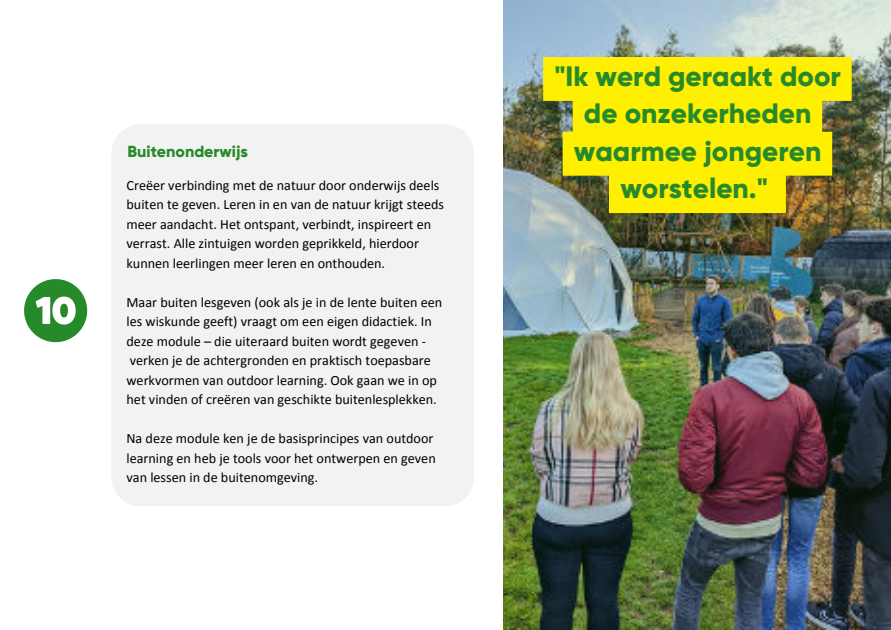
<style>
.page{position:relative;width:891px;height:630px;background:#fff}
.page>*{position:absolute;margin:0;border:0;box-sizing:border-box;transform-origin:0 0}
.t1{font:800 28px/37.2px "Gilroy";color:#278a2a;text-align:center}
.t2{font:800 16px "Gilroy";color:#278a2a}
.t3{font:14px/19.6px "Calibri";color:#000}
</style>
<div class="page">
<div style="left:111px;top:124px;width:363px;height:381px;background:#f2f2f2;border-radius:30px"></div>
<img style="left:503px;top:0;width:388px;height:630px">
<svg style="left:24px;top:279px;width:63px;height:63px"></svg>
<svg style="left:543px;top:57px;width:309px;height:156px;background:#e4d60c"></svg>
<p class="t2" style="left:128px;top:141px;width:122px">Buitenonderwijs</p>
<p class="t3" style="left:127px;top:175px;width:319px">Creëer verbinding met de natuur door onderwijs deels buiten te geven. Leren in en van de natuur krijgt steeds meer aandacht. Het ontspant, verbindt, inspireert en verrast. Alle zintuigen worden geprikkeld, hierdoor kunnen leerlingen meer leren en onthouden.</p>
<p class="t3" style="left:127px;top:292px;width:317px">Maar buiten lesgeven (ook als je in de lente buiten een les wiskunde geeft) vraagt om een eigen didactiek. In deze module – die uiteraard buiten wordt gegeven - verken je de achtergronden en praktisch toepasbare werkvormen van outdoor learning. Ook gaan we in op het vinden of creëren van geschikte buitenlesplekken.</p>
<p class="t3" style="left:127px;top:428px;width:311px">Na deze module ken je de basisprincipes van outdoor learning en heb je tools voor het ontwerpen en geven van lessen in de buitenomgeving.</p>
<h1 class="t1" style="left:554px;top:57px;width:288px">"Ik werd geraakt door de onzekerheden waarmee jongeren worstelen."</h1>
</div>
